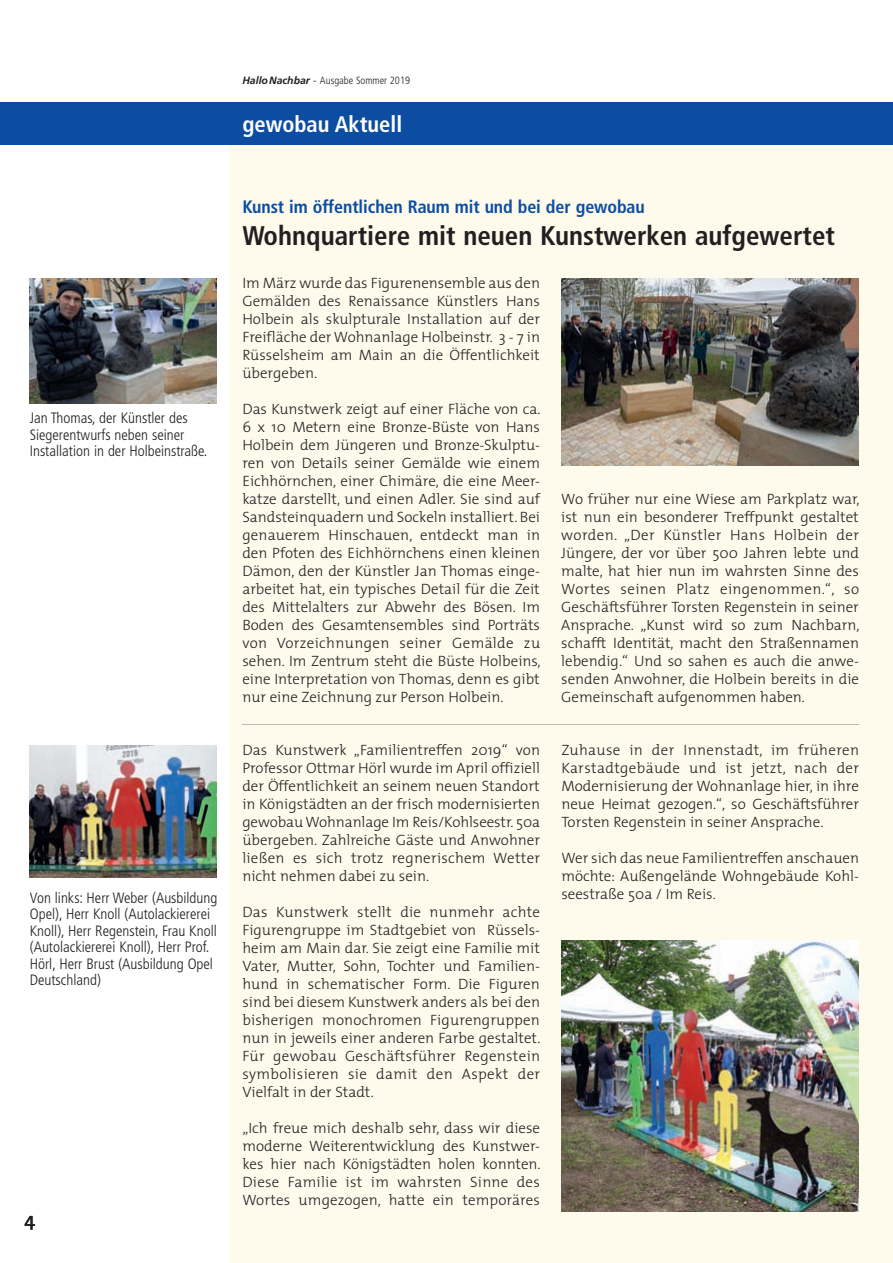
<style>
.page{position:relative;width:893px;height:1263px;background:#fff}
.page>*{position:absolute;margin:0;border:0;box-sizing:border-box;transform-origin:0 0}
.t1{font:700 condensed 27px "Frutiger";color:#231f20}
.t2{font:700 condensed 22.5px "Frutiger";color:#fff}
.t3{font:600 19.5px "The Mix";color:#231f20}
.t4{font:700 condensed 18px "Frutiger";letter-spacing:-.005em;color:#0d4da1}
.t5{font:300 15px/18px "The Mix";color:#231f20;text-align:justify}
.t6{font:300 condensed 15px/16.5px "Frutiger";color:#231f20}
.t7{font:300 condensed 10.5px "Frutiger";color:#231f20}
.s1{font-weight:700;font-style:italic;font-stretch:normal}
.s2{font-stretch:normal}
</style>
<div class="page">
<div style="left:230px;top:145px;width:663px;height:1118px;background:#fefaec"></div>
<div style="left:0;top:102px;width:893px;height:43px;background:#0d4da1"></div>
<img style="left:561px;top:279px;width:298px;height:186px">
<img style="left:30px;top:279px;width:187px;height:124px">
<img style="left:30px;top:745px;width:187px;height:132px">
<hr style="left:242px;top:724px;width:617px;height:1px;background:#bcbab2">
<img style="left:561px;top:940px;width:298px;height:272px">
<p class="t7" style="left:242px;top:77px;width:169px"><span class="s1">HalloNachbar</span> <span class="s2">-</span> Ausgabe Sommer 2019</p>
<p class="t6" style="left:30px;top:411px;width:179px">Jan Thomas, der Künstler des<br>Siegerentwurfs neben seiner<br>Installation in der Holbeinstraße.</p>
<h2 class="t2" style="left:242px;top:115px;width:161px">gewobau Aktuell</h2>
<p class="t4" style="left:242px;top:200px;width:404px">Kunst im öffentlichen Raum mit und bei der gewobau</p>
<h1 class="t1" style="left:242px;top:225px;width:594px">Wohnquartiere mit neuen Kunstwerken aufgewertet</h1>
<p class="t5" style="left:242px;top:273px;width:299px">Im März wurde das Figurenensemble aus den Gemälden des Renaissance Künstlers Hans Holbein als skulpturale Installation auf der Freifläche der Wohnanlage Holbeinstr. 3 - 7 in Rüsselsheim am Main an die Öffentlichkeit übergeben.</p>
<p class="t5" style="left:242px;top:399px;width:300px">Das Kunstwerk zeigt auf einer Fläche von ca.<br>6 x 10 Metern eine Bronze-Büste von Hans Holbein dem Jüngeren und Bronze-Skulptu&shy;ren von Details seiner Gemälde wie einem Eichhörnchen, einer Chimäre, die eine Meer&shy;katze darstellt, und einen Adler. Sie sind auf Sandsteinquadern und Sockeln installiert. Bei genauerem Hinschauen, entdeckt man in den Pfoten des Eichhörnchens einen kleinen Dämon, den der Künstler Jan Thomas einge&shy;arbeitet hat, ein typisches Detail für die Zeit des Mittelalters zur Abwehr des Bösen. Im Boden des Gesamtensembles sind Porträts von Vorzeichnungen seiner Gemälde zu sehen. Im Zentrum steht die Büste Holbeins, eine Interpretation von Thomas, denn es gibt nur eine Zeichnung zur Person Holbein.</p>
<p class="t5" style="left:561px;top:489px;width:300px">Wo früher nur eine Wiese am Parkplatz war, ist nun ein besonderer Treffpunkt gestaltet worden. „Der Künstler Hans Holbein der Jüngere, der vor über 500 Jahren lebte und malte, hat hier nun im wahrsten Sinne des Wortes seinen Platz eingenommen.“, so Geschäftsführer Torsten Regenstein in seiner Ansprache. „Kunst wird so zum Nachbarn, schafft Identität, macht den Straßennamen lebendig.“ Und so sahen es auch die anwe&shy;senden Anwohner, die Holbein bereits in die Gemeinschaft aufgenommen haben.</p>
<p class="t5" style="left:242px;top:741px;width:299px">Das Kunstwerk „Familientreffen 2019“ von Professor Ottmar Hörl wurde im April offiziell der Öffentlichkeit an seinem neuen Standort in Königstädten an der frisch modernisierten gewobau Wohnanlage Im Reis/Kohlseestr. 50a übergeben. Zahlreiche Gäste und Anwohner ließen es sich trotz regnerischem Wetter nicht nehmen dabei zu sein.</p>
<p class="t5" style="left:242px;top:903px;width:300px">Das Kunstwerk stellt die nunmehr achte Figurengruppe im Stadtgebiet von Rüssels&shy;heim am Main dar. Sie zeigt eine Familie mit Vater, Mutter, Sohn, Tochter und Familien&shy;hund in schematischer Form. Die Figuren sind bei diesem Kunstwerk anders als bei den bisherigen monochromen Figurengruppen nun in jeweils einer anderen Farbe gestaltet.<br>Für gewobau Geschäftsführer Regenstein symbolisieren sie damit den Aspekt der Vielfalt in der Stadt.</p>
<p class="t5" style="left:242px;top:1119px;width:300px">„Ich freue mich deshalb sehr, dass wir diese moderne Weiterentwicklung des Kunstwer&shy;kes hier nach Königstädten holen konnten.<br>Diese Familie ist im wahrsten Sinne des Wortes umgezogen, hatte ein temporäres</p>
<p class="t5" style="left:561px;top:741px;width:299px">Zuhause in der Innenstadt, im früheren Karstadtgebäude und ist jetzt, nach der Modernisierung der Wohnanlage hier, in ihre neue Heimat gezogen.“, so Geschäftsführer Torsten Regenstein in seiner Ansprache.</p>
<p class="t5" style="left:561px;top:849px;width:299px">Wer sich das neue Familientreffen anschauen möchte: Außengelände Wohngebäude Kohl-</p>
<p class="t6" style="left:30px;top:890px;width:189px">Von links: Herr Weber (Ausbildung</p>
<p class="t5" style="left:561px;top:885px;width:156px">seestraße 50a / Im Reis.</p>
<p class="t6" style="left:30px;top:907px;width:189px">Opel), Herr Knoll (Autolackiererei<br>Knoll), Herr Regenstein, Frau Knoll (Autolackiererei Knoll), Herr Prof.<br>Hörl, Herr Brust (Ausbildung Opel<br>Deutschland)</p>
<h3 class="t3" style="left:24px;top:1203px;width:12px">4</h3>
</div>
